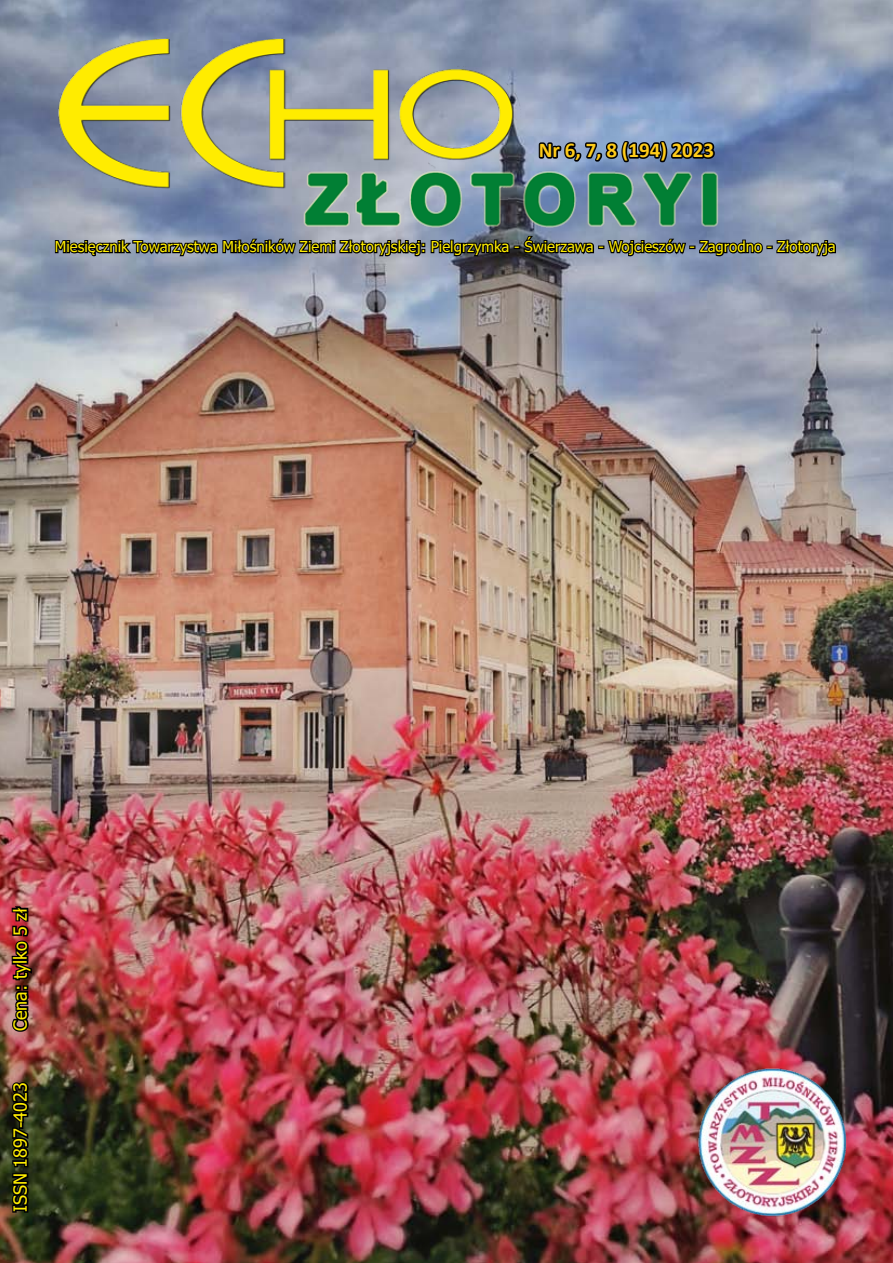
<style>
.page{position:relative;width:893px;height:1263px;background:#fff}
.page>*{position:absolute;margin:0;border:0;box-sizing:border-box;transform-origin:0 0}
.t1{font:700 21px "Calibri";color:#ffcc19}
.t2{font:18px "Tahoma";color:#ffed00}
.t3{font:15px "Tahoma";color:#ffed00}
</style>
<div class="page">
<img style="left:0;top:0;width:893px;height:1263px">
<img style="left:680px;top:1047px;width:191px;height:192px">
<img style="left:52px;top:0;width:841px;height:245px">
<svg style="left:54px;top:232px;width:783px;height:28px;background:#5c6372"></svg>
<svg style="left:3px;top:1080px;width:34px;height:134px;background:#242614"></svg>
<svg style="left:536px;top:102px;width:181px;height:72px;background:#7387a6"></svg>
<img style="left:10px;top:903px;width:23px;height:131px">
<h1 class="t1" style="left:539px;top:135px;width:177px">Nr 6, 7, 8 (194) 2023</h1>
<p class="t3" style="left:55px;top:237px;width:782px">Miesięcznik Towarzystwa Miłośników Ziemi Złotoryjskiej: Pielgrzymka - Świerzawa - Wojcieszów - Zagrodno - Złotoryja</p>
<p class="t2" style="left:8px;top:1031px;width:125px;rotate:-90deg">Cena: tylko 5 zł</p>
<p class="t2" style="left:8px;top:1212px;width:131px;rotate:-90deg">ISSN 1897-4023</p>
</div>
